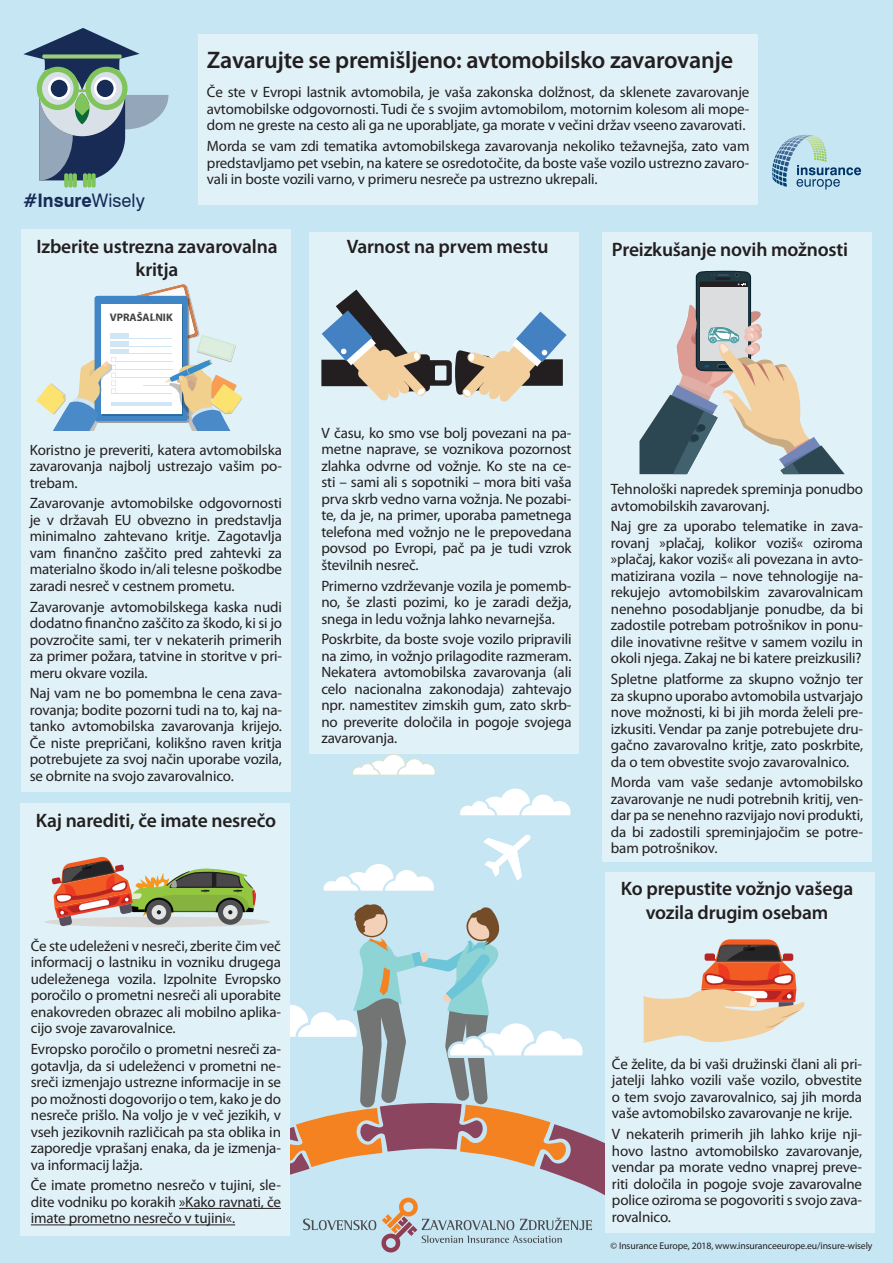
<style>
.page{position:relative;width:893px;height:1263px;background:#c7e6f4}
.page>*{position:absolute;margin:0;border:0;box-sizing:border-box;transform-origin:0 0}
.t1{font:600 24px "Myriad Pro";letter-spacing:-.01em;color:#231f20}
.t2{font:600 19.5px/23.4px "Myriad Pro";letter-spacing:-.01em;color:#231f20;text-align:center}
.t3{font:700 18.75px "Swiss 721 BT";color:#172b55}
.t4{font:15px/16.5px "Myriad Pro";letter-spacing:-.01em;color:#231f20;text-align:justify}
.t5{font:700 10.95px "Myriad Pro";color:#424242}
.t6{font:9.75px "Myriad Pro";letter-spacing:-.01em;color:#231f20}
.s1{font-weight:400}
</style>
<div class="page">
<svg style="left:351px;top:753px;width:86px;height:23px"></svg>
<svg style="left:460px;top:788px;width:111px;height:28px"></svg>
<div style="left:21px;top:230px;width:270px;height:562px;background:#e1f1f8"></div>
<div style="left:309px;top:232px;width:270px;height:521px;background:#e1f1f8"></div>
<div style="left:602px;top:232px;width:269px;height:630px;background:#e1f1f8"></div>
<div style="left:606px;top:872px;width:269px;height:361px;background:#e1f1f8"></div>
<div style="left:20px;top:803px;width:269px;height:433px;background:#e1f1f8"></div>
<div style="left:198px;top:34px;width:560px;height:170px;background:#e1f1f8"></div>
<svg style="left:321px;top:290px;width:246px;height:112px"></svg>
<svg style="left:639px;top:271px;width:206px;height:203px"></svg>
<svg style="left:36px;top:284px;width:207px;height:147px"></svg>
<img style="left:157px;top:322px;width:5px;height:19px">
<img style="left:145px;top:297px;width:10px;height:19px">
<svg style="left:772px;top:135px;width:89px;height:54px"></svg>
<svg style="left:64px;top:173px;width:4px;height:15px"></svg>
<div style="left:68px;top:173px;width:5px;height:15px;background:#80c55b;border-radius:2px"></div>
<hr style="left:73px;top:173px;width:4px;height:15px;background:#80c55b;border-radius:2px">
<hr style="left:83px;top:173px;width:4px;height:15px;background:#80c55b;border-radius:2px">
<svg style="left:87px;top:173px;width:4px;height:15px"></svg>
<div style="left:91px;top:173px;width:5px;height:15px;background:#80c55b;border-radius:2px"></div>
<svg style="left:23px;top:28px;width:145px;height:152px"></svg>
<svg style="left:30px;top:833px;width:775px;height:420px"></svg>
<p class="t3" style="left:23px;top:189px;width:123px">#Insure<span class="s1">Wisely</span></p>
<h1 class="t1" style="left:207px;top:45px;width:528px">Zavarujte se premišljeno: avtomobilsko zavarovanje</h1>
<p class="t4" style="left:207px;top:84px;width:544px">Če ste v Evropi lastnik avtomobila, je vaša zakonska dolžnost, da sklenete zavarovanje avtomobilske odgovornosti. Tudi če s svojim avtomobilom, motornim kolesom ali mope&shy;dom ne greste na cesto ali ga ne uporabljate, ga morate v večini držav vseeno zavarovati.</p>
<p class="t4" style="left:207px;top:138px;width:544px">Morda se vam zdi tematika avtomobilskega zavarovanja nekoliko težavnejša, zato vam predstavljamo pet vsebin, na katere se osredotočite, da boste vaše vozilo ustrezno zavaro&shy;vali in boste vozili varno, v primeru nesreče pa ustrezno ukrepali.</p>
<h2 class="t2" style="left:36px;top:234px;width:243px">Izberite ustrezna zavarovalna kritja</h2>
<h2 class="t2" style="left:347px;top:234px;width:203px">Varnost na prvem mestu</h2>
<p class="t5" style="left:110px;top:310px;width:64px">VPRAŠALNIK</p>
<h2 class="t2" style="left:612px;top:237px;width:238px">Preizkušanje novih možnosti</h2>
<p class="t4" style="left:30px;top:441px;width:254px">Koristno je preveriti, katera avtomobilska zavarovanja najbolj ustrezajo vašim po&shy;trebam.</p>
<p class="t4" style="left:30px;top:495px;width:254px">Zavarovanje avtomobilske odgovornosti je v državah EU obvezno in predstavlja minimalno zahtevano kritje. Zagotavlja vam finančno zaščito pred zahtevki za materialno škodo in/ali telesne poškodbe zaradi nesreč v cestnem prometu.</p>
<p class="t4" style="left:30px;top:598px;width:254px">Zavarovanje avtomobilskega kaska nudi dodatno finančno zaščito za škodo, ki si jo povzročite sami, ter v nekaterih primerih za primer požara, tatvine in storitve v pri&shy;meru okvare vozila.</p>
<p class="t4" style="left:30px;top:685px;width:254px">Naj vam ne bo pomembna le cena zava&shy;rovanja; bodite pozorni tudi na to, kaj na&shy;tanko avtomobilska zavarovanja krijejo.<br>Če niste prepričani, kolikšno raven kritja potrebujete za svoj način uporabe vozila, se obrnite na svojo zavarovalnico.</p>
<h2 class="t2" style="left:36px;top:808px;width:242px">Kaj narediti, če imate nesrečo</h2>
<p class="t4" style="left:31px;top:937px;width:252px">Če ste udeleženi v nesreči, zberite čim več informacij o lastniku in vozniku drugega udeleženega vozila. Izpolnite Evropsko poročilo o prometni nesreči ali uporabite enakovreden obrazec ali mobilno aplika&shy;cijo svoje zavarovalnice.</p>
<p class="t4" style="left:31px;top:1040px;width:252px">Evropsko poročilo o prometni nesreči za&shy;gotavlja, da si udeleženci v prometni ne&shy;sreči izmenjajo ustrezne informacije in se po možnosti dogovorijo o tem, kako je do nesreče prišlo. Na voljo je v več jezikih, v vseh jezikovnih različicah pa sta oblika in zaporedje vprašanj enaka, da je izmenja&shy;va informacij lažja.</p>
<p class="t4" style="left:31px;top:1177px;width:252px">Če imate prometno nesrečo v tujini, sle&shy;dite vodniku po korakih »Kako ravnati, če imate prometno nesrečo v tujini«.</p>
<p class="t4" style="left:321px;top:424px;width:252px">V času, ko smo vse bolj povezani na pa&shy;metne naprave, se voznikova pozornost zlahka odvrne od vožnje. Ko ste na ce&shy;sti – sami ali s sopotniki – mora biti vaša prva skrb vedno varna vožnja. Ne pozabi&shy;te, da je, na primer, uporaba pametnega telefona med vožnjo ne le prepovedana povsod po Evropi, pač pa je tudi vzrok številnih nesreč.</p>
<p class="t4" style="left:321px;top:577px;width:252px">Primerno vzdrževanje vozila je pomemb&shy;no, še zlasti pozimi, ko je zaradi dežja, snega in ledu vožnja lahko nevarnejša.</p>
<p class="t4" style="left:321px;top:631px;width:252px">Poskrbite, da boste svoje vozilo pripravili na zimo, in vožnjo prilagodite razmeram.<br>Nekatera avtomobilska zavarovanja (ali celo nacionalna zakonodaja) zahtevajo npr. namestitev zimskih gum, zato skrb&shy;no preverite določila in pogoje svojega zavarovanja.</p>
<p class="t4" style="left:611px;top:480px;width:254px">Tehnološki napredek spreminja ponudbo avtomobilskih zavarovanj.</p>
<p class="t4" style="left:611px;top:518px;width:254px">Naj gre za uporabo telematike in zava&shy;rovanj »plačaj, kolikor voziš« oziroma »plačaj, kakor voziš« ali povezana in avto&shy;matizirana vozila – nove tehnologije na&shy;rekujejo avtomobilskim zavarovalnicam nenehno posodabljanje ponudbe, da bi zadostile potrebam potrošnikov in ponu&shy;dile inovativne rešitve v samem vozilu in okoli njega. Zakaj ne bi katere preizkusili?</p>
<p class="t4" style="left:611px;top:670px;width:254px">Spletne platforme za skupno vožnjo ter za skupno uporabo avtomobila ustvarjajo nove možnosti, ki bi jih morda želeli pre&shy;izkusiti. Vendar pa zanje potrebujete dru&shy;gačno zavarovalno kritje, zato poskrbite, da o tem obvestite svojo zavarovalnico.</p>
<p class="t4" style="left:611px;top:774px;width:254px">Morda vam vaše sedanje avtomobilsko zavarovanje ne nudi potrebnih kritij, ven&shy;dar pa se nenehno razvijajo novi produkti, da bi zadostili spreminjajočim se potre&shy;bam potrošnikov.</p>
<h2 class="t2" style="left:621px;top:876px;width:234px">Ko prepustite vožnjo vašega vozila drugim osebam</h2>
<p class="t4" style="left:612px;top:1055px;width:252px">Če želite, da bi vaši družinski člani ali pri&shy;jatelji lahko vozili vaše vozilo, obvestite o tem svojo zavarovalnico, saj jih morda vaše avtomobilsko zavarovanje ne krije.</p>
<p class="t4" style="left:612px;top:1125px;width:252px">V nekaterih primerih jih lahko krije nji&shy;hovo lastno avtomobilsko zavarovanje, vendar pa morate vedno vnaprej preve&shy;riti določila in pogoje svoje zavarovalne police oziroma se pogovoriti s svojo zava&shy;rovalnico.</p>
<p class="t6" style="left:610px;top:1239px;width:263px">© Insurance Europe, 2018, www.insuranceeurope.eu/insure-wisely</p>
</div>
